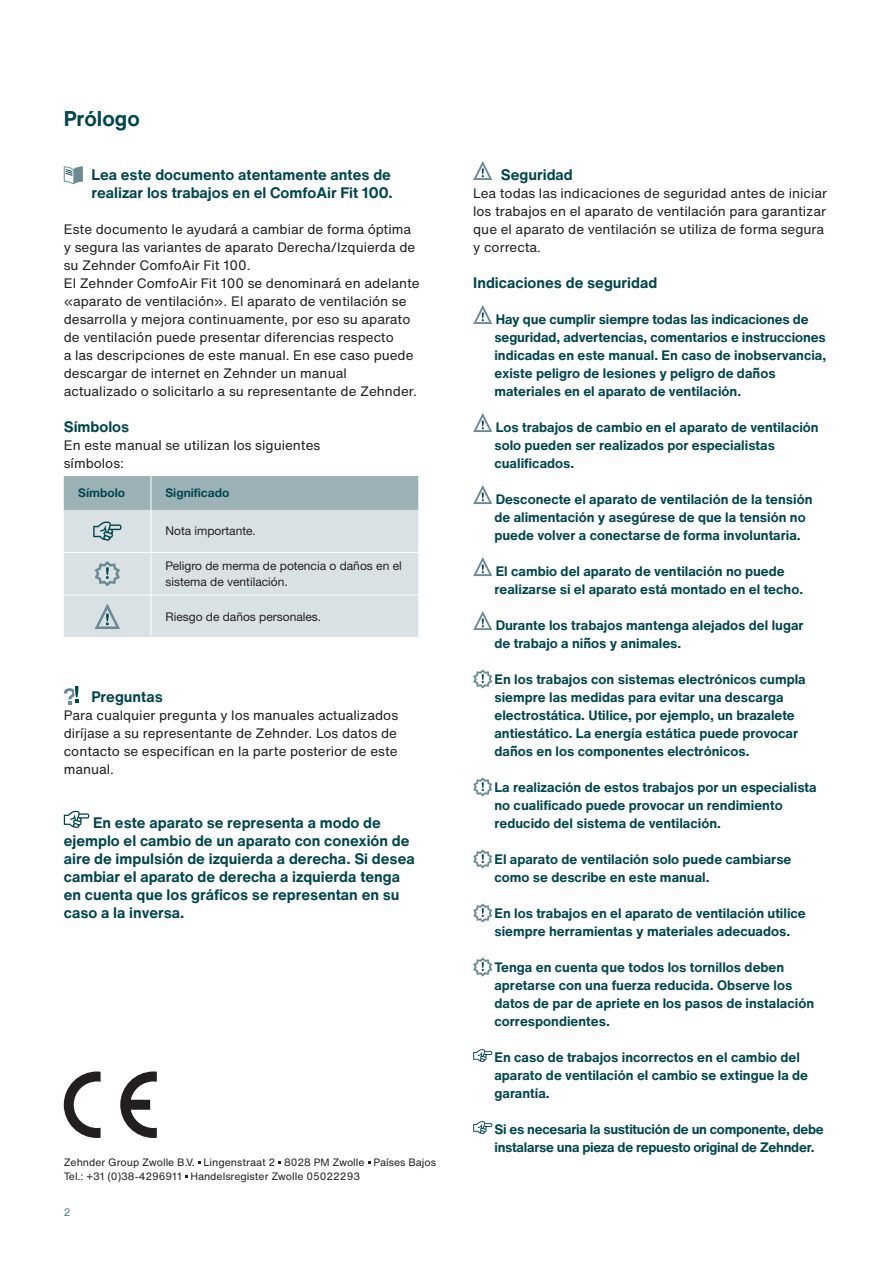
<style>
.page{position:relative;width:893px;height:1263px;background:#fff}
.page>*{position:absolute;margin:0;border:0;box-sizing:border-box;transform-origin:0 0}
.Headline_14_Pt{font:700 21px "Helvetica Now Text";color:#00464d}
.Icon_Subline{font:700 15px/18px "Helvetica Now Text";color:#00464d}
.Subline{font:700 15px "Helvetica Now Text";color:#00464d}
.Copy_Text{font:700 15px "Helvetica Now Text";color:#00464d}
.Icon_Text_Bold{font:700 13.5px/18px "Helvetica Now Text";color:#00464d}
.Copy_Text-2{font:13.5px/18px "Helvetica Now Text";color:#231f20}
.Icon_Text_Bold-2{font:700 13.5px/18px "Helvetica Now Text";letter-spacing:-.02em;color:#00464d}
.Copy_Text_Tables{font:12px/15px "Helvetica Neuefor Zehnder";color:#231f20}
.Headline_row___Text_left{font:700 12px "Helvetica Neue LTW1 G";color:#00464d}
.Adress{font:10.5px "Helvetica Now Text";color:#231f20}
.t1{font:300 10.5px "Helvetica Now Text";color:#00464d}
</style>
<div class="page">
<svg style="left:120px;top:1071px;width:37px;height:67px"></svg>
<svg style="left:64px;top:1071px;width:37px;height:67px"></svg>
<svg style="left:64px;top:166px;width:19px;height:19px"></svg>
<svg style="left:64px;top:476px;width:355px;height:161px;background:#cbd6d9"></svg>
<svg style="left:64px;top:686px;width:14px;height:19px"></svg>
<svg style="left:64px;top:811px;width:25px;height:17px"></svg>
<svg style="left:473px;top:161px;width:19px;height:19px"></svg>
<svg style="left:473px;top:305px;width:19px;height:19px"></svg>
<svg style="left:473px;top:413px;width:19px;height:19px"></svg>
<svg style="left:473px;top:485px;width:19px;height:19px"></svg>
<svg style="left:473px;top:557px;width:19px;height:19px"></svg>
<svg style="left:473px;top:611px;width:19px;height:19px"></svg>
<svg style="left:473px;top:669px;width:19px;height:20px"></svg>
<svg style="left:473px;top:777px;width:19px;height:20px"></svg>
<svg style="left:473px;top:849px;width:19px;height:20px"></svg>
<svg style="left:473px;top:903px;width:19px;height:20px"></svg>
<svg style="left:473px;top:957px;width:19px;height:20px"></svg>
<svg style="left:473px;top:1049px;width:19px;height:13px"></svg>
<svg style="left:473px;top:1121px;width:19px;height:13px"></svg>
<p class="Headline_14_Pt" style="left:64px;top:103px;width:78px">Prólogo</p>
<p class="Icon_Subline" style="left:91px;top:165px;width:303px">Lea este documento atentamente antes de realizar los trabajos en el ComfoAir Fit 100.</p>
<p class="Copy_Text-2" style="left:64px;top:220px;width:353px">Este documento le ayudará a cambiar de forma óptima y segura las variantes de aparato Derecha/Izquierda de su Zehnder ComfoAir Fit 100.</p>
<p class="Copy_Text-2" style="left:64px;top:274px;width:357px">El Zehnder ComfoAir Fit 100 se denominará en adelante «aparato de ventilación». El aparato de ventilación se desarrolla y mejora continuamente, por eso su aparato de ventilación puede presentar diferencias respecto<br>a las descripciones de este manual. En ese caso puede descargar de internet en Zehnder un manual actualizado o solicitarlo a su representante de Zehnder.</p>
<p class="Copy_Text" style="left:64px;top:415px;width:67px">Símbolos</p>
<p class="Copy_Text-2" style="left:64px;top:436px;width:258px">En este manual se utilizan los siguientes</p>
<p class="Copy_Text-2" style="left:64px;top:454px;width:62px">símbolos:</p>
<p class="Headline_row___Text_left" style="left:78px;top:485px;width:48px">Símbolo</p>
<p class="Headline_row___Text_left" style="left:165px;top:485px;width:65px">Significado</p>
<p class="Copy_Text_Tables" style="left:165px;top:524px;width:92px">Nota importante.</p>
<p class="Copy_Text_Tables" style="left:165px;top:559px;width:238px">Peligro de merma de potencia o daños en el sistema de ventilación.</p>
<p class="Copy_Text_Tables" style="left:165px;top:609px;width:157px">Riesgo de daños personales.</p>
<p class="Icon_Subline" style="left:91px;top:687px;width:73px">Preguntas</p>
<p class="Copy_Text-2" style="left:64px;top:706px;width:336px;text-align:justify">Para cualquier pregunta y los manuales actualizados diríjase a su representante de Zehnder. Los datos de contacto se especifican en la parte posterior de este manual.</p>
<p class="Icon_Subline" style="left:64px;top:813px;width:353px;text-indent:29px">En este aparato se representa a modo de ejemplo el cambio de un aparato con conexión de aire de impulsión de izquierda a derecha. Si desea cambiar el aparato de derecha a izquierda tenga en cuenta que los gráficos se representan en su caso a la inversa.</p>
<p class="Adress" style="left:64px;top:1155px;width:374px">Zehnder Group Zwolle B.V. Lingenstraat 2 8028 PM Zwolle Países Bajos</p>
<p class="Adress" style="left:64px;top:1168px;width:298px">Tel.: +31 (0)38-4296911 Handelsregister Zwolle 05022293</p>
<p class="t1" style="left:64px;top:1204px;width:8px">2</p>
<p class="Icon_Subline" style="left:501px;top:165px;width:74px">Seguridad</p>
<p class="Copy_Text-2" style="left:473px;top:184px;width:355px">Lea todas las indicaciones de seguridad antes de iniciar los trabajos en el aparato de ventilación para garantizar que el aparato de ventilación se utiliza de forma segura y correcta.</p>
<p class="Subline" style="left:473px;top:271px;width:186px">Indicaciones de seguridad</p>
<p class="Icon_Text_Bold" style="left:494px;top:310px;width:333px">Hay que cumplir siempre todas las indicaciones de seguridad, advertencias, comentarios e instrucciones indicadas en este manual. En caso de inobservancia, existe peligro de lesiones y peligro de daños materiales en el aparato de ventilación.</p>
<p class="Icon_Text_Bold" style="left:494px;top:418px;width:326px">Los trabajos de cambio en el aparato de ventilación solo pueden ser realizados por especialistas cualificados.</p>
<p class="Icon_Text_Bold" style="left:494px;top:490px;width:319px">Desconecte el aparato de ventilación de la tensión de alimentación y asegúrese de que la tensión no puede volver a conectarse de forma involuntaria.</p>
<p class="Icon_Text_Bold" style="left:494px;top:562px;width:310px">El cambio del aparato de ventilación no puede realizarse si el aparato está montado en el techo.</p>
<p class="Icon_Text_Bold" style="left:494px;top:616px;width:311px">Durante los trabajos mantenga alejados del lugar de trabajo a niños y animales.</p>
<p class="Icon_Text_Bold" style="left:494px;top:670px;width:313px">En los trabajos con sistemas electrónicos cumpla siempre las medidas para evitar una descarga electrostática. Utilice, por ejemplo, un brazalete antiestático. La energía estática puede provocar daños en los componentes electrónicos.</p>
<p class="Icon_Text_Bold" style="left:494px;top:778px;width:324px">La realización de estos trabajos por un especialista no cualificado puede provocar un rendimiento reducido del sistema de ventilación.</p>
<p class="Icon_Text_Bold" style="left:494px;top:850px;width:299px">El aparato de ventilación solo puede cambiarse como se describe en este manual.</p>
<p class="Icon_Text_Bold" style="left:494px;top:904px;width:313px">En los trabajos en el aparato de ventilación utilice siempre herramientas y materiales adecuados.</p>
<p class="Icon_Text_Bold" style="left:494px;top:958px;width:321px">Tenga en cuenta que todos los tornillos deben apretarse con una fuerza reducida. Observe los datos de par de apriete en los pasos de instalación correspondientes.</p>
<p class="Icon_Text_Bold" style="left:494px;top:1048px;width:315px">En caso de trabajos incorrectos en el cambio del aparato de ventilación el cambio se extingue la de garantía.</p>
<p class="Icon_Text_Bold-2" style="left:494px;top:1120px;width:331px">Si es necesaria la sustitución de un componente, debe instalarse una pieza de repuesto original de Zehnder.</p>
</div>
